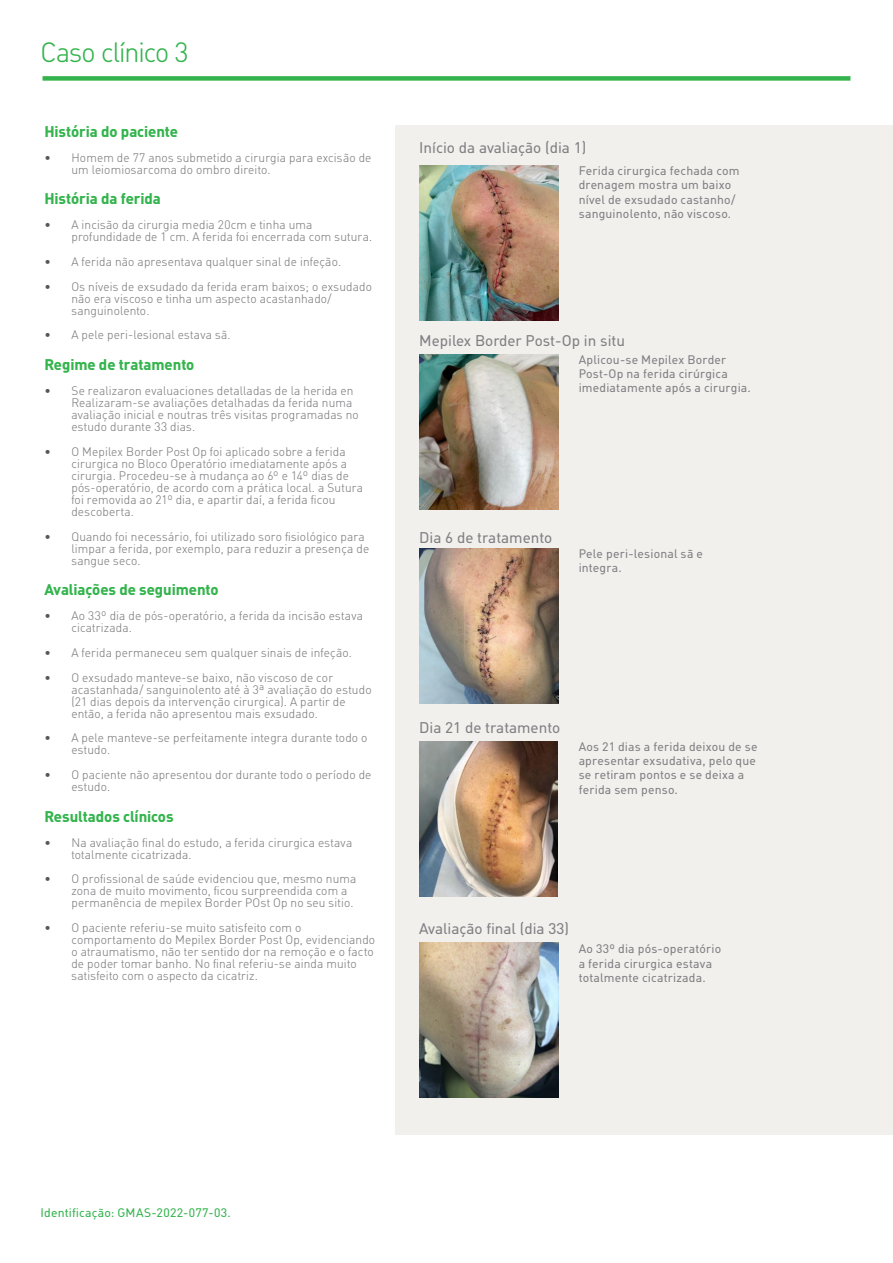
<style>
.page{position:relative;width:893px;height:1263px;background:#fff}
.page>*{position:absolute;margin:0;border:0;box-sizing:border-box;transform-origin:0 0}
.t1{font:300 27px "MHC Din";letter-spacing:-.035em;color:#34b44d}
.t2{font:15px "MHC Din";color:#808083}
.Body_copy_bullets{font:700 15px "MHC Din";letter-spacing:-.005em;color:#34b44d}
.t3{font:300 12px/12px "MHC Din";letter-spacing:.015em;color:#808083}
.Body_copy_bullets-2{font:12px/14.4px "MHC Din";letter-spacing:.015em;color:#808083}
.Department_hospital{font:12px "MHC Din";letter-spacing:.02em;color:#34b44d}
.s1{color:#57585a}
</style>
<div class="page">
<div style="left:395px;top:125px;width:498px;height:1009px;background:#f1f0ed"></div>
<div style="left:43px;top:76px;width:807px;height:5px;background:#34b44d"></div>
<img style="left:419px;top:166px;width:139px;height:154px">
<img style="left:419px;top:354px;width:139px;height:155px">
<img style="left:419px;top:548px;width:139px;height:155px">
<img style="left:419px;top:742px;width:139px;height:154px">
<img style="left:419px;top:942px;width:139px;height:155px">
<p class="t1" style="left:41px;top:36px;width:149px">Caso clínico 3</p>
<p class="Body_copy_bullets" style="left:44px;top:122px;width:135px">História do paciente</p>
<p class="t3" style="left:71px;top:151px;width:302px;text-indent:-27px"><span class="s1">•</span> Homem de 77 anos submetido a cirurgia para excisão de um leiomiosarcoma do ombro direito.</p>
<p class="Body_copy_bullets" style="left:44px;top:190px;width:118px">História da ferida</p>
<p class="t3" style="left:71px;top:219px;width:302px;text-indent:-27px"><span class="s1">•</span> A incisão da cirurgia media 20cm e tinha uma profundidade de 1 cm. A ferida foi encerrada com sutura.</p>
<p class="t3" style="left:44px;top:255px;width:298px"><span class="s1">•</span> A ferida não apresentava qualquer sinal de infeção.</p>
<p class="t3" style="left:71px;top:280px;width:302px;text-indent:-27px"><span class="s1">•</span> Os níveis de exsudado da ferida eram baixos; o exsudado não era viscoso e tinha um aspecto acastanhado/ sanguinolento.</p>
<p class="t3" style="left:44px;top:329px;width:188px"><span class="s1">•</span> A pele peri-lesional estava sã.</p>
<p class="Body_copy_bullets" style="left:44px;top:355px;width:152px">Regime de tratamento</p>
<p class="t3" style="left:71px;top:384px;width:289px;text-indent:-27px"><span class="s1">•</span> Se realizaron evaluaciones detalladas de la herida en Realizaram-se avaliações detalhadas da ferida numa avaliação inicial e noutras três visitas programadas no estudo durante 33 dias.</p>
<p class="t3" style="left:71px;top:445px;width:293px;text-indent:-27px"><span class="s1">•</span> O Mepilex Border Post Op foi aplicado sobre a ferida cirurgica no Bloco Operatório imediatamente após a cirurgia. Procedeu-se à mudança ao 6º e 14º dias de pós-operatório, de acordo com a prática local. a Sutura foi removida ao 21º dia, e apartir daí, a ferida ficou descoberta.</p>
<p class="t3" style="left:71px;top:530px;width:299px;text-indent:-27px"><span class="s1">•</span> Quando foi necessário, foi utilizado soro fisiológico para limpar a ferida, por exemplo, para reduzir a presença de sangue seco.</p>
<p class="Body_copy_bullets" style="left:44px;top:580px;width:176px">Avaliações de seguimento</p>
<p class="t3" style="left:71px;top:609px;width:293px;text-indent:-27px"><span class="s1">•</span> Ao 33º dia de pós-operatório, a ferida da incisão estava cicatrizada.</p>
<p class="t3" style="left:44px;top:646px;width:309px"><span class="s1">•</span> A ferida permaneceu sem qualquer sinais de infeção.</p>
<p class="t3" style="left:71px;top:671px;width:302px;text-indent:-27px"><span class="s1">•</span> O exsudado manteve-se baixo, não viscoso de cor acastanhada/ sanguinolento até à 3ª avaliação do estudo (21 dias depois da intervenção cirurgica). A partir de então, a ferida não apresentou mais exsudado.</p>
<p class="t3" style="left:71px;top:732px;width:298px;text-indent:-27px"><span class="s1">•</span> A pele manteve-se perfeitamente integra durante todo o estudo.</p>
<p class="t3" style="left:71px;top:768px;width:302px;text-indent:-27px"><span class="s1">•</span> O paciente não apresentou dor durante todo o período de estudo.</p>
<p class="Body_copy_bullets" style="left:44px;top:807px;width:131px">Resultados clínicos</p>
<p class="t3" style="left:71px;top:836px;width:282px;text-indent:-27px"><span class="s1">•</span> Na avaliação final do estudo, a ferida cirurgica estava totalmente cicatrizada.</p>
<p class="t3" style="left:71px;top:873px;width:286px;text-indent:-27px"><span class="s1">•</span> O profissional de saúde evidenciou que, mesmo numa zona de muito movimento, ficou surpreendida com a permanência de mepilex Border POst Op no seu sitio.</p>
<p class="t3" style="left:71px;top:921px;width:305px;text-indent:-27px"><span class="s1">•</span> O paciente referiu-se muito satisfeito com o comportamento do Mepilex Border Post Op, evidenciando o atraumatismo, não ter sentido dor na remoção e o facto de poder tomar banho. No final referiu-se ainda muito satisfeito com o aspecto da cicatriz.</p>
<p class="t2" style="left:419px;top:138px;width:169px">Início da avaliação (dia 1)</p>
<p class="Body_copy_bullets-2" style="left:579px;top:163px;width:162px">Ferida cirurgica fechada com drenagem mostra um baixo nível de exsudado castanho/ sanguinolento, não viscoso.</p>
<p class="t2" style="left:419px;top:332px;width:207px">Mepilex Border Post-Op in situ</p>
<p class="Body_copy_bullets-2" style="left:579px;top:352px;width:174px">Aplicou-se Mepilex Border<br>Post-Op na ferida cirúrgica imediatamente após a cirurgia.</p>
<p class="t2" style="left:419px;top:528px;width:135px">Dia 6 de tratamento</p>
<p class="Body_copy_bullets-2" style="left:579px;top:546px;width:126px">Pele peri-lesional sã e integra.</p>
<p class="t2" style="left:419px;top:718px;width:143px">Dia 21 de tratamento</p>
<p class="Body_copy_bullets-2" style="left:579px;top:739px;width:180px">Aos 21 dias a ferida deixou de se apresentar exsudativa, pelo que se retiram pontos e se deixa a ferida sem penso.</p>
<p class="t2" style="left:419px;top:919px;width:151px">Avaliação final (dia 33)</p>
<p class="Body_copy_bullets-2" style="left:579px;top:941px;width:144px">Ao 33º dia pós-operatório a ferida cirurgica estava totalmente cicatrizada.</p>
<p class="Department_hospital" style="left:41px;top:1205px;width:192px">Identificação: GMAS-2022-077-03.</p>
</div>
